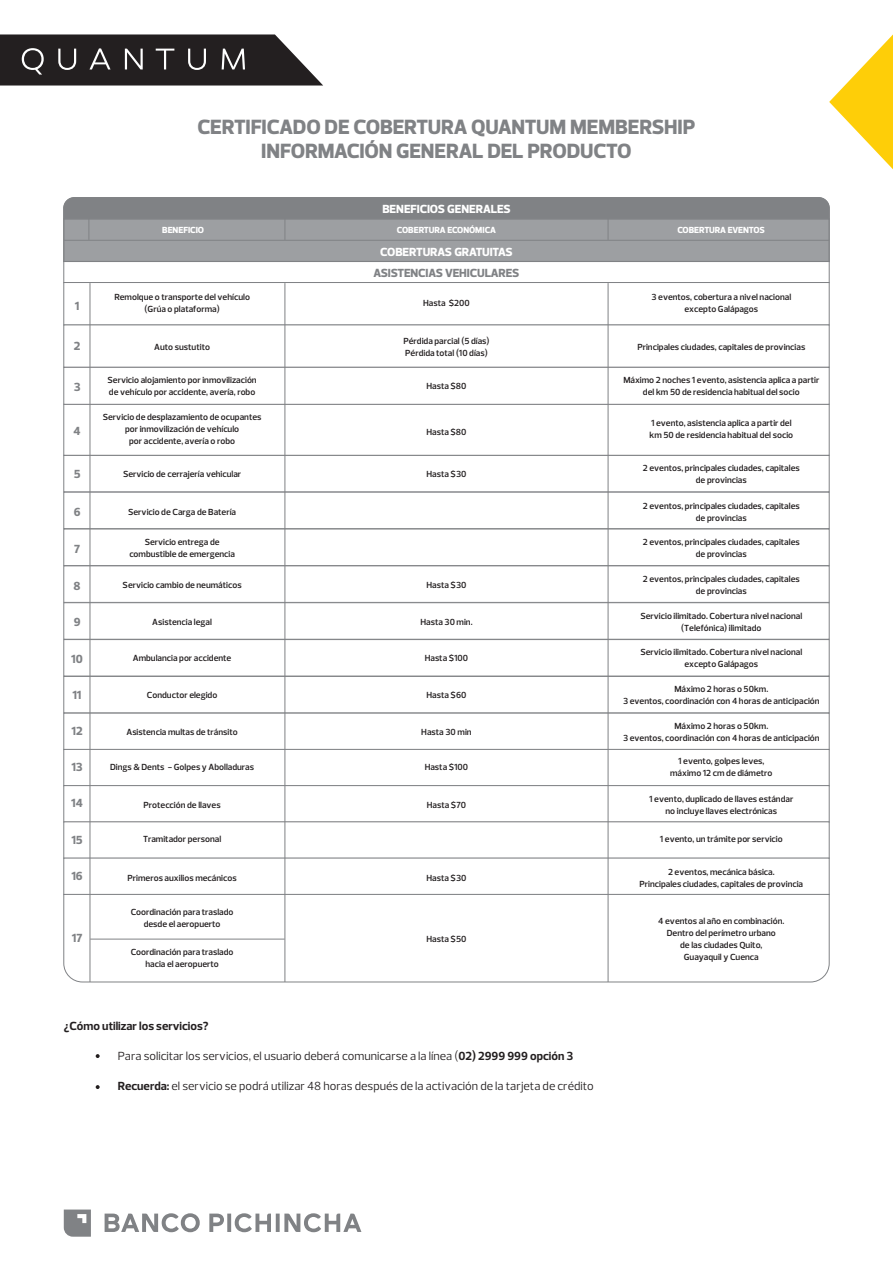
<style>
.page{position:relative;width:893px;height:1263px;background:#fff}
.page>*{position:absolute;margin:0;border:0;box-sizing:border-box;transform-origin:0 0}
.t1{font:700 expanded 21px/24px "Prelo";letter-spacing:-.01em;color:#808285;text-align:center}
.t2{font:12px "Prelo";color:#231f20}
.t3{font:700 expanded 12px "Prelo";letter-spacing:-.01em;color:#808285}
.t4{font:700 expanded 12px "Prelo";letter-spacing:-.01em;color:#fff}
.t5{font:700 12px "Prelo";color:#231f20}
.t6{font:600 9px/12px "Prelo";color:#231f20;text-align:center}
.t7{font:700 expanded 9px "Prelo";letter-spacing:-.01em;color:#fff}
.s1{font-weight:700}
</style>
<div class="page">
<svg style="left:829px;top:34px;width:64px;height:135px"></svg>
<svg style="left:0;top:34px;width:323px;height:52px;background:#423e3f"></svg>
<svg style="left:105px;top:1213px;width:256px;height:19px"></svg>
<svg style="left:64px;top:1209px;width:27px;height:28px"></svg>
<div style="left:64px;top:282px;width:765px;height:43px;background:#fff;border:1px solid #808285"></div>
<div style="left:64px;top:404px;width:765px;height:51px;background:#fff;border:1px solid #808285"></div>
<div style="left:64px;top:455px;width:765px;height:37px;background:#fff;border:1px solid #808285"></div>
<div style="left:64px;top:492px;width:765px;height:37px;background:#fff;border:1px solid #808285"></div>
<div style="left:64px;top:529px;width:765px;height:37px;background:#fff;border:1px solid #808285"></div>
<div style="left:64px;top:602px;width:765px;height:37px;background:#fff;border:1px solid #808285"></div>
<div style="left:64px;top:639px;width:765px;height:37px;background:#fff;border:1px solid #808285"></div>
<div style="left:64px;top:676px;width:765px;height:37px;background:#fff;border:1px solid #808285"></div>
<div style="left:64px;top:713px;width:765px;height:37px;background:#fff;border:1px solid #808285"></div>
<div style="left:64px;top:749px;width:765px;height:37px;background:#fff;border:1px solid #808285"></div>
<div style="left:64px;top:785px;width:765px;height:37px;background:#fff;border:1px solid #808285"></div>
<div style="left:64px;top:858px;width:765px;height:37px;background:#fff;border:1px solid #808285"></div>
<svg style="left:63px;top:894px;width:767px;height:88px"></svg>
<div style="left:63px;top:240px;width:767px;height:22px;background:#9d9fa2"></div>
<svg style="left:63px;top:197px;width:767px;height:43px;background:#8d8f92"></svg>
<div style="left:64px;top:367px;width:765px;height:37px;background:#fff;border:1px solid #808285"></div>
<hr style="left:285px;top:283px;width:1px;height:699px;background:#808285">
<hr style="left:90px;top:283px;width:1px;height:699px;background:#808285">
<hr style="left:608px;top:283px;width:1px;height:699px;background:#808285">
<hr style="left:64px;top:240px;width:765px;height:1px;background:#808285">
<hr style="left:90px;top:939px;width:195px;height:1px;background:#808285">
<svg style="left:96px;top:1054px;width:4px;height:4px"></svg>
<svg style="left:96px;top:1085px;width:4px;height:4px"></svg>
<h1 class="t1" style="left:198px;top:115px;width:499px">CERTIFICADO DE COBERTURA QUANTUM MEMBERSHIP<br>INFORMACIÓN GENERAL DEL PRODUCTO</h1>
<h2 class="t3" style="left:75px;top:299px;width:6px">1</h2>
<h2 class="t3" style="left:74px;top:339px;width:8px">2</h2>
<h2 class="t3" style="left:74px;top:380px;width:8px">3</h2>
<h2 class="t3" style="left:74px;top:423px;width:9px">4</h2>
<h2 class="t3" style="left:74px;top:466px;width:8px">5</h2>
<h2 class="t3" style="left:74px;top:505px;width:8px">6</h2>
<h2 class="t3" style="left:74px;top:542px;width:7px">7</h2>
<h2 class="t3" style="left:74px;top:578px;width:9px">8</h2>
<h2 class="t3" style="left:74px;top:614px;width:8px">9</h2>
<h2 class="t3" style="left:71px;top:651px;width:13px">10</h2>
<h2 class="t3" style="left:73px;top:687px;width:10px">11</h2>
<h2 class="t3" style="left:72px;top:723px;width:13px">12</h2>
<h2 class="t3" style="left:71px;top:760px;width:13px">13</h2>
<h2 class="t3" style="left:71px;top:796px;width:13px">14</h2>
<h2 class="t3" style="left:71px;top:832px;width:13px">15</h2>
<h2 class="t3" style="left:71px;top:869px;width:13px">16</h2>
<h2 class="t3" style="left:72px;top:930px;width:12px">17</h2>
<h2 class="t4" style="left:382px;top:201px;width:130px">BENEFICIOS GENERALES</h2>
<h2 class="t4" style="left:380px;top:244px;width:134px">COBERTURAS GRATUITAS</h2>
<h2 class="t3" style="left:373px;top:266px;width:147px">ASISTENCIAS VEHICULARES</h2>
<p class="t7" style="left:162px;top:224px;width:43px">BENEFICIO</p>
<p class="t7" style="left:397px;top:224px;width:101px">COBERTURA ECONÓMICA</p>
<p class="t7" style="left:677px;top:224px;width:89px">COBERTURA EVENTOS</p>
<p class="t6" style="left:114px;top:291px;width:137px">Remolque o transporte del vehículo (Grúa o plataforma)</p>
<p class="t6" style="left:154px;top:341px;width:57px">Auto sustutito</p>
<p class="t6" style="left:108px;top:374px;width:151px;text-align:left">Servicio alojamiento por inmovilización de vehículo por accidente, avería, robo</p>
<p class="t6" style="left:103px;top:411px;width:160px">Servicio de desplazamiento de ocupantes por inmovilización de vehículo<br>por accidente, avería o robo</p>
<p class="t6" style="left:123px;top:468px;width:120px">Servicio de cerrajería vehicular</p>
<p class="t6" style="left:423px;top:297px;width:48px">Hasta $200</p>
<p class="t6" style="left:403px;top:335px;width:88px;text-align:left">Pérdida parcial (5 días)<br>Pérdida total (10 días)</p>
<p class="t6" style="left:426px;top:380px;width:42px">Hasta $80</p>
<p class="t6" style="left:426px;top:426px;width:42px">Hasta $80</p>
<p class="t6" style="left:426px;top:468px;width:42px">Hasta $30</p>
<p class="t6" style="left:651px;top:291px;width:141px">3 eventos, cobertura a nivel nacional excepto Galápagos</p>
<p class="t6" style="left:637px;top:341px;width:169px">Principales ciudades, capitales de provincias</p>
<p class="t6" style="left:623px;top:374px;width:198px">Máximo 2 noches 1 evento, asistencia aplica a partir del km 50 de residencia habitual del socio</p>
<p class="t6" style="left:649px;top:417px;width:145px;text-align:left">1 evento, asistencia aplica a partir del km 50 de residencia habitual del socio</p>
<p class="t6" style="left:643px;top:462px;width:158px">2 eventos, principales ciudades, capitales de provincias</p>
<p class="t6" style="left:128px;top:506px;width:110px">Servicio de Carga de Batería</p>
<p class="t6" style="left:643px;top:500px;width:158px">2 eventos, principales ciudades, capitales de provincias</p>
<p class="t6" style="left:129px;top:536px;width:107px">Servicio entrega de combustible de emergencia</p>
<p class="t6" style="left:643px;top:536px;width:158px">2 eventos, principales ciudades, capitales de provincias</p>
<p class="t6" style="left:123px;top:579px;width:121px">Servicio cambio de neumáticos</p>
<p class="t6" style="left:643px;top:573px;width:158px">2 eventos, principales ciudades, capitales de provincias</p>
<p class="t6" style="left:152px;top:616px;width:61px">Asistencia legal</p>
<p class="t6" style="left:420px;top:616px;width:54px">Hasta 30 min.</p>
<p class="t6" style="left:640px;top:610px;width:163px">Servicio ilimitado. Cobertura nivel nacional (Telefónica) ilimitado</p>
<p class="t6" style="left:133px;top:652px;width:100px">Ambulancia por accidente</p>
<p class="t6" style="left:425px;top:652px;width:45px">Hasta $100</p>
<p class="t6" style="left:640px;top:646px;width:163px">Servicio ilimitado. Cobertura nivel nacional excepto Galápagos</p>
<p class="t6" style="left:147px;top:689px;width:72px">Conductor elegido</p>
<p class="t6" style="left:426px;top:689px;width:42px">Hasta $60</p>
<p class="t6" style="left:623px;top:683px;width:198px">Máximo 2 horas o 50km.<br>3 eventos, coordinación con 4 horas de anticipación</p>
<p class="t6" style="left:126px;top:726px;width:113px">Asistencia multas de tránsito</p>
<p class="t6" style="left:421px;top:726px;width:52px">Hasta 30 min</p>
<p class="t6" style="left:623px;top:720px;width:198px">Máximo 2 horas o 50km.<br>3 eventos, coordinación con 4 horas de anticipación</p>
<p class="t6" style="left:110px;top:761px;width:146px">Dings &amp; Dents - Golpes y Abolladuras</p>
<p class="t6" style="left:425px;top:761px;width:45px">Hasta $100</p>
<p class="t6" style="left:670px;top:755px;width:104px">1 evento, golpes leves, máximo 12 cm de diámetro</p>
<p class="t6" style="left:427px;top:799px;width:41px">Hasta $70</p>
<p class="t6" style="left:426px;top:579px;width:42px">Hasta $30</p>
<p class="t6" style="left:143px;top:799px;width:79px">Protección de llaves</p>
<p class="t6" style="left:649px;top:793px;width:145px">1 evento, duplicado de llaves estándar no incluye llaves electrónicas</p>
<p class="t6" style="left:143px;top:833px;width:80px">Tramitador personal</p>
<p class="t6" style="left:660px;top:833px;width:124px">1 evento, un trámite por servicio</p>
<p class="t6" style="left:128px;top:872px;width:111px">Primeros auxilios mecánicos</p>
<p class="t6" style="left:131px;top:906px;width:104px">Coordinación para traslado desde el aeropuerto</p>
<p class="t6" style="left:131px;top:946px;width:104px">Coordinación para traslado hacia el aeropuerto</p>
<p class="t6" style="left:639px;top:866px;width:165px">2 eventos, mecánica básica.<br>Principales ciudades, capitales de provincia</p>
<p class="t6" style="left:658px;top:915px;width:128px">4 eventos al año en combinación.<br>Dentro del perímetro urbano<br>de las ciudades Quito,<br>Guayaquil y Cuenca</p>
<p class="t6" style="left:426px;top:872px;width:42px">Hasta $30</p>
<p class="t6" style="left:426px;top:933px;width:42px">Hasta $50</p>
<h2 class="t5" style="left:64px;top:1019px;width:146px">¿Cómo utilizar los servicios?</h2>
<h2 class="t2" style="left:118px;top:1049px;width:457px">Para solicitar los servicios, el usuario deberá comunicarse a la línea (<span class="s1">02) 2999 999 opción 3</span></h2>
<h2 class="t2" style="left:118px;top:1079px;width:478px"><span class="s1">Recuerda:</span> el servicio se podrá utilizar 48 horas después de la activación de la tarjeta de crédito</h2>
</div>
